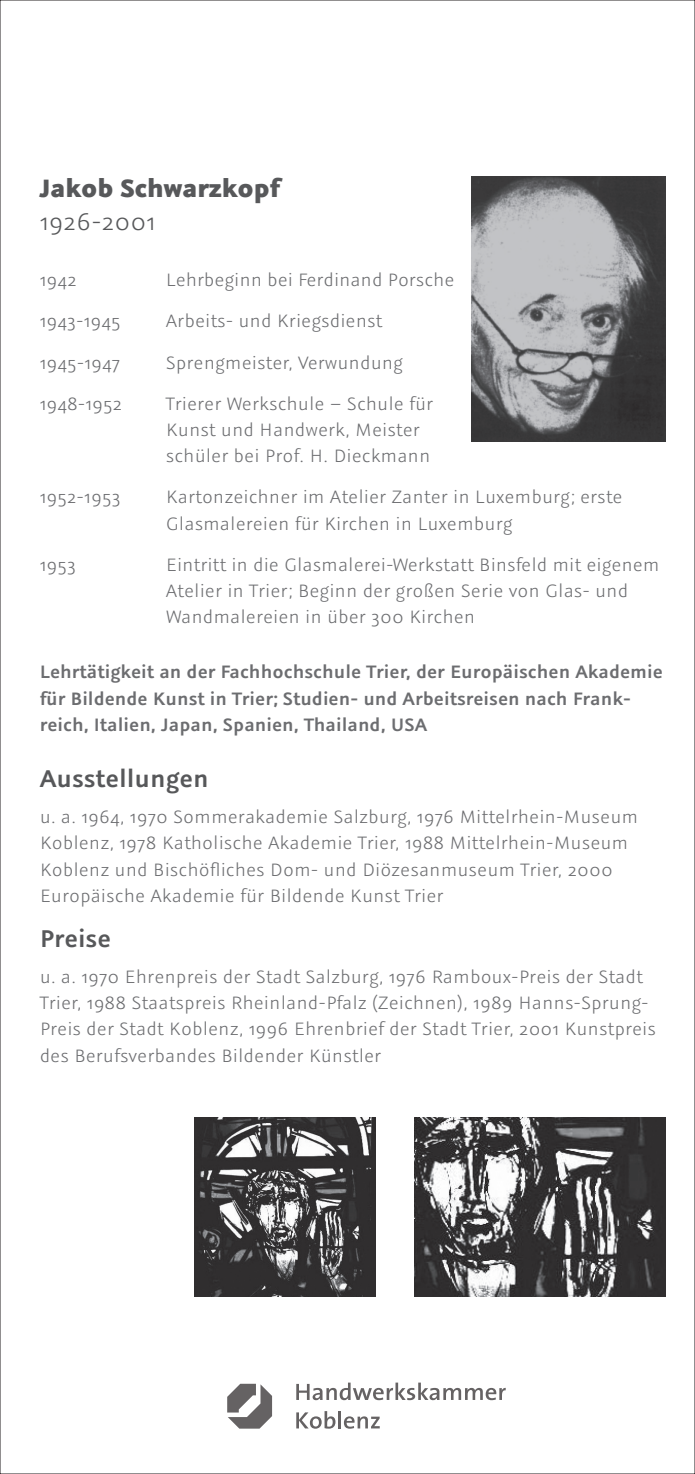
<style>
.page{position:relative;width:695px;height:1474px;background:#fff}
.page>*{position:absolute;margin:0;border:0;box-sizing:border-box;transform-origin:0 0}
.t1{font:700 28px "Graublau Sans";color:#57585a}
.t2{font:600 27.12px "Graublau Sans";color:#57585a}
.t3{font:300 27.12px "Graublau Sans";color:#57585a}
.t4{font:300 20.12px/26.2px "Graublau Sans";color:#6c6d70}
.t5{font:600 20.12px/26.2px "Graublau Sans";color:#6c6d70}
</style>
<div class="page">
<img style="left:471px;top:176px;width:194px;height:266px">
<svg style="left:296px;top:1382px;width:209px;height:18px"></svg>
<svg style="left:296px;top:1411px;width:39px;height:17px"></svg>
<hr style="left:338px;top:1410px;width:3px;height:18px;background:#231f20">
<svg style="left:344px;top:1416px;width:35px;height:12px"></svg>
<svg style="left:227px;top:1383px;width:45px;height:45px"></svg>
<img style="left:195px;top:1117px;width:180px;height:179px">
<img style="left:415px;top:1117px;width:250px;height:179px">
<h1 class="t1" style="left:40px;top:171px;width:241px">Jakob Schwarzkopf</h1>
<h2 class="t3" style="left:40px;top:204px;width:117px">1926-2001</h2>
<p class="t4" style="left:40px;top:266px;width:39px">1942</p>
<p class="t4" style="left:166px;top:266px;width:290px">Lehrbeginn bei Ferdinand Porsche</p>
<p class="t4" style="left:40px;top:307px;width:83px">1943-1945</p>
<p class="t4" style="left:166px;top:307px;width:218px">Arbeits- und Kriegsdienst</p>
<p class="t4" style="left:40px;top:348px;width:82px">1945-1947</p>
<p class="t4" style="left:166px;top:348px;width:238px">Sprengmeister, Verwundung</p>
<p class="t4" style="left:40px;top:390px;width:84px">1948-1952</p>
<p class="t4" style="left:166px;top:390px;width:269px">Trierer Werkschule – Schule für<br>Kunst und Handwerk, Meister schüler bei Prof. H. Dieckmann</p>
<p class="t4" style="left:40px;top:483px;width:82px">1952-1953</p>
<p class="t4" style="left:166px;top:483px;width:458px">Kartonzeichner im Atelier Zanter in Luxemburg; erste<br>Glasmalereien für Kirchen in Luxemburg</p>
<p class="t4" style="left:40px;top:551px;width:38px">1953</p>
<p class="t4" style="left:166px;top:551px;width:495px">Eintritt in die Glasmalerei-Werkstatt Binsfeld mit eigenem<br>Atelier in Trier; Beginn der großen Serie von Glas- und<br>Wandmalereien in über 300 Kirchen</p>
<p class="t5" style="left:40px;top:658px;width:624px">Lehrtätigkeit an der Fachhochschule Trier, der Europäischen Akademie für Bildende Kunst in Trier; Studien- und Arbeitsreisen nach Frank&shy;reich, Italien, Japan, Spanien, Thailand, USA</p>
<h2 class="t2" style="left:40px;top:761px;width:170px">Ausstellungen</h2>
<p class="t4" style="left:40px;top:803px;width:600px">u. a. 1964, 1970 Sommerakademie Salzburg, 1976 Mittelrhein-Museum Koblenz, 1978 Katholische Akademie Trier, 1988 Mittelrhein-Museum Koblenz und Bischöfliches Dom- und Diözesanmuseum Trier, 2000<br>Europäische Akademie für Bildende Kunst Trier</p>
<h2 class="t2" style="left:40px;top:921px;width:73px">Preise</h2>
<p class="t4" style="left:40px;top:962px;width:617px">u. a. 1970 Ehrenpreis der Stadt Salzburg, 1976 Ramboux-Preis der Stadt Trier, 1988 Staatspreis Rheinland-Pfalz (Zeichnen), 1989 Hanns-Sprung-Preis der Stadt Koblenz, 1996 Ehrenbrief der Stadt Trier, 2001 Kunstpreis des Berufsverbandes Bildender Künstler</p>
</div>
